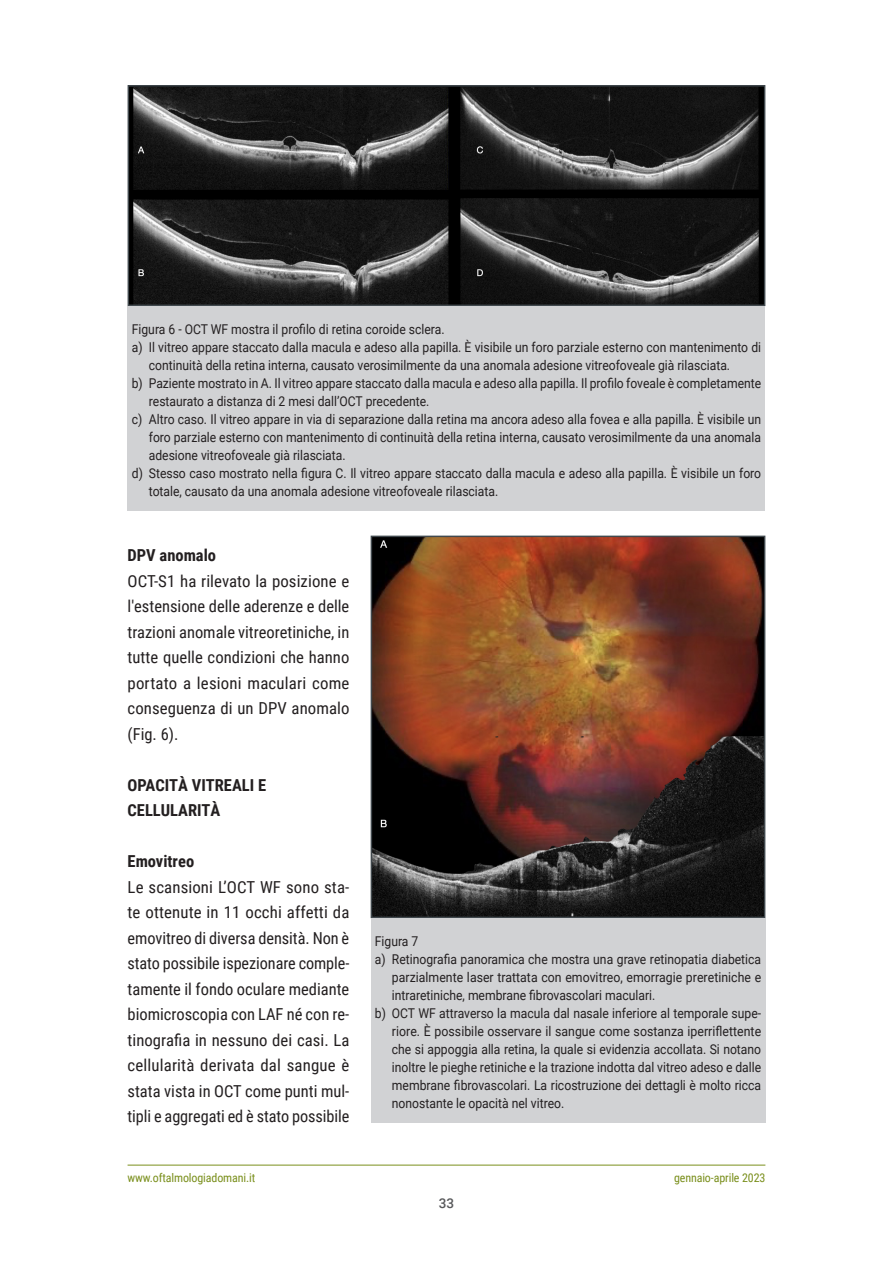
<style>
.page{position:relative;width:893px;height:1263px;background:#fff}
.page>*{position:absolute;margin:0;border:0;box-sizing:border-box;transform-origin:0 0}
.t1{font:16.5px/25.5px "Roboto Condensed";color:#231f20;text-align:justify}
.t2{font:700 16.5px/25.5px "Roboto Condensed";color:#231f20}
.t3{font:13.5px "Roboto";color:#231f20;scale:.9 1}
.t4{font:13.5px "Roboto";color:#231f20;scale:.91 1}
.t5{font:500 13.5px "Roboto";color:#57585a}
.t6{font:12px "Roboto Condensed";letter-spacing:-.01em;color:#7a8f1c}
</style>
<div class="page">
<hr style="left:128px;top:1165px;width:637px;height:1px;background:#7a8f1c">
<img style="left:131px;top:88px;width:631px;height:215px">
<div style="left:128px;top:85px;width:637px;height:221px;border:2px solid #41494e"></div>
<div style="left:128px;top:306px;width:637px;height:204px;background:#d1d2d4"></div>
<img style="left:374px;top:539px;width:388px;height:376px">
<div style="left:371px;top:536px;width:394px;height:382px;border:2px solid #41494e"></div>
<div style="left:371px;top:918px;width:394px;height:204px;background:#d1d2d4"></div>
<p class="t3" style="left:132px;top:320px;width:349px">Figura 6 - OCT WF mostra il profilo di retina coroide sclera.</p>
<p class="t3" style="left:132px;top:338px;width:701px">a) Il vitreo appare staccato dalla macula e adeso alla papilla. È visibile un foro parziale esterno con mantenimento di</p>
<p class="t3" style="left:149px;top:356px;width:647px">continuità della retina interna, causato verosimilmente da una anomala adesione vitreofoveale già rilasciata.</p>
<p class="t3" style="left:132px;top:374px;width:701px">b) Paziente mostrato in A. Il vitreo appare staccato dalla macula e adeso alla papilla. Il profilo foveale è completamente</p>
<p class="t3" style="left:149px;top:392px;width:313px">restaurato a distanza di 2 mesi dall’OCT precedente.</p>
<p class="t3" style="left:132px;top:410px;width:701px">c) Altro caso. Il vitreo appare in via di separazione dalla retina ma ancora adeso alla fovea e alla papilla. È visibile un</p>
<p class="t3" style="left:149px;top:428px;width:682px">foro parziale esterno con mantenimento di continuità della retina interna, causato verosimilmente da una anomala</p>
<p class="t3" style="left:149px;top:446px;width:220px">adesione vitreofoveale già rilasciata.</p>
<p class="t3" style="left:132px;top:464px;width:701px">d) Stesso caso mostrato nella figura C. Il vitreo appare staccato dalla macula e adeso alla papilla. È visibile un foro</p>
<p class="t3" style="left:149px;top:482px;width:390px">totale, causato da una anomala adesione vitreofoveale rilasciata.</p>
<p class="t2" style="left:128px;top:542px;width:90px">DPV anomalo</p>
<p class="t1" style="left:128px;top:567px;width:223px">OCT-S1 ha rilevato la posizione e l'estensione delle aderenze e delle trazioni anomale vitreoretiniche, in tutte quelle condizioni che hanno portato a lesioni maculari come conseguenza di un DPV anomalo (Fig. 6).</p>
<p class="t2" style="left:128px;top:771px;width:140px">OPACITÀ VITREALI E<br>CELLULARITÀ</p>
<p class="t2" style="left:128px;top:848px;width:68px">Emovitreo</p>
<p class="t1" style="left:128px;top:873px;width:223px">Le scansioni L’OCT WF sono sta&shy;te ottenute in 11 occhi affetti da emovitreo di diversa densità. Non è stato possibile ispezionare comple&shy;tamente il fondo oculare mediante biomicroscopia con LAF né con re&shy;tinografia in nessuno dei casi. La cellularità derivata dal sangue è stata vista in OCT come punti mul&shy;tipli e aggregati ed è stato possibile</p>
<p class="t3" style="left:375px;top:932px;width:50px">Figura 7</p>
<p class="t3" style="left:375px;top:950px;width:431px">a) Retinografia panoramica che mostra una grave retinopatia diabetica</p>
<p class="t4" style="left:392px;top:968px;width:407px">parzialmente laser trattata con emovitreo, emorragie preretiniche e</p>
<p class="t3" style="left:392px;top:986px;width:294px">intraretiniche, membrane fibrovascolari maculari.</p>
<p class="t3" style="left:375px;top:1004px;width:431px">b) OCT WF attraverso la macula dal nasale inferiore al temporale supe-</p>
<p class="t4" style="left:392px;top:1022px;width:407px">riore. È possibile osservare il sangue come sostanza iperriflettente</p>
<p class="t3" style="left:392px;top:1040px;width:412px">che si appoggia alla retina, la quale si evidenzia accollata. Si notano</p>
<p class="t3" style="left:392px;top:1058px;width:412px">inoltre le pieghe retiniche e la trazione indotta dal vitreo adeso e dalle</p>
<p class="t3" style="left:392px;top:1076px;width:412px">membrane fibrovascolari. La ricostruzione dei dettagli è molto ricca</p>
<p class="t3" style="left:392px;top:1094px;width:193px">nonostante le opacità nel vitreo.</p>
<p class="t6" style="left:128px;top:1169px;width:129px">www.oftalmologiadomani.it</p>
<p class="t6" style="left:674px;top:1169px;width:93px">gennaio-aprile 2023</p>
<p class="t5" style="left:439px;top:1194px;width:17px">33</p>
</div>
